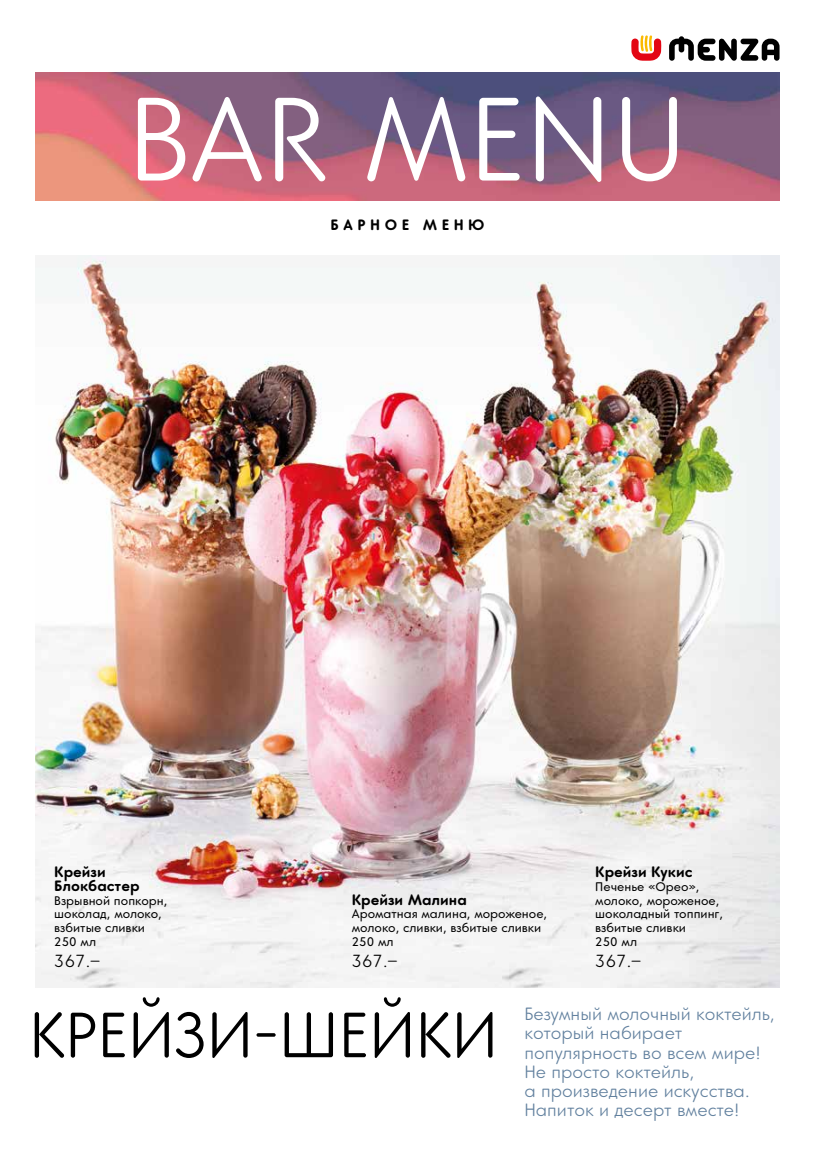
<style>
.page{position:relative;width:815px;height:1170px;background:#fff}
.page>*{position:absolute;margin:0;border:0;box-sizing:border-box;transform-origin:0 0}
.t1{font:300 118.12px "Core Sans GS35";color:#fff}
.t2{font:300 63.62px "Core Sans GS35";color:#000}
.t3{font:300 17.75px/19.2px "Core Sans GS35";color:#61809e}
.t4{font:300 17.5px "Core Sans GS35";color:#000}
.t5{font:700 15px/13.8px "Core Sans GS65";color:#000}
.t6{font:700 15px "Core Sans GS65";letter-spacing:.3em;color:#000}
.t7{font:12.5px/13.8px "Core Sans GS45";color:#000}
</style>
<div class="page">
<img style="left:35px;top:72px;width:744px;height:129px">
<svg style="left:669px;top:36px;width:111px;height:25px"></svg>
<svg style="left:631px;top:35px;width:30px;height:26px"></svg>
<img style="left:35px;top:255px;width:745px;height:732px">
<h1 class="t1" style="left:128px;top:69px;width:561px">BAR MENU</h1>
<p class="t6" style="left:330px;top:216px;width:156px">БАРНОЕ МЕНЮ</p>
<p class="t5" style="left:54px;top:865px;width:87px">Крейзи<br>Блокбастер</p>
<p class="t7" style="left:54px;top:893px;width:115px">Взрывной попкорн, шоколад, молоко, взбитые сливки<br>250 мл</p>
<h3 class="t4" style="left:54px;top:950px;width:47px">367.–</h3>
<p class="t5" style="left:352px;top:892px;width:117px">Крейзи Малина</p>
<p class="t7" style="left:352px;top:907px;width:197px">Ароматная малина, мороженое, молоко, сливки, взбитые сливки<br>250 мл</p>
<h3 class="t4" style="left:352px;top:950px;width:47px">367.–</h3>
<p class="t5" style="left:595px;top:865px;width:99px">Крейзи Кукис</p>
<p class="t7" style="left:595px;top:879px;width:129px">Печенье «Орео», молоко, мороженое, шоколадный топпинг, взбитые сливки<br>250 мл</p>
<h3 class="t4" style="left:595px;top:950px;width:47px">367.–</h3>
<h2 class="t2" style="left:29px;top:996px;width:470px">КРЕЙЗИ-ШЕЙКИ</h2>
<h3 class="t3" style="left:524px;top:1004px;width:252px">Безумный молочный коктейль, который набирает популярность во всем мире!<br>Не просто коктейль,<br>а произведение искусства.<br>Напиток и десерт вместе!</h3>
</div>
